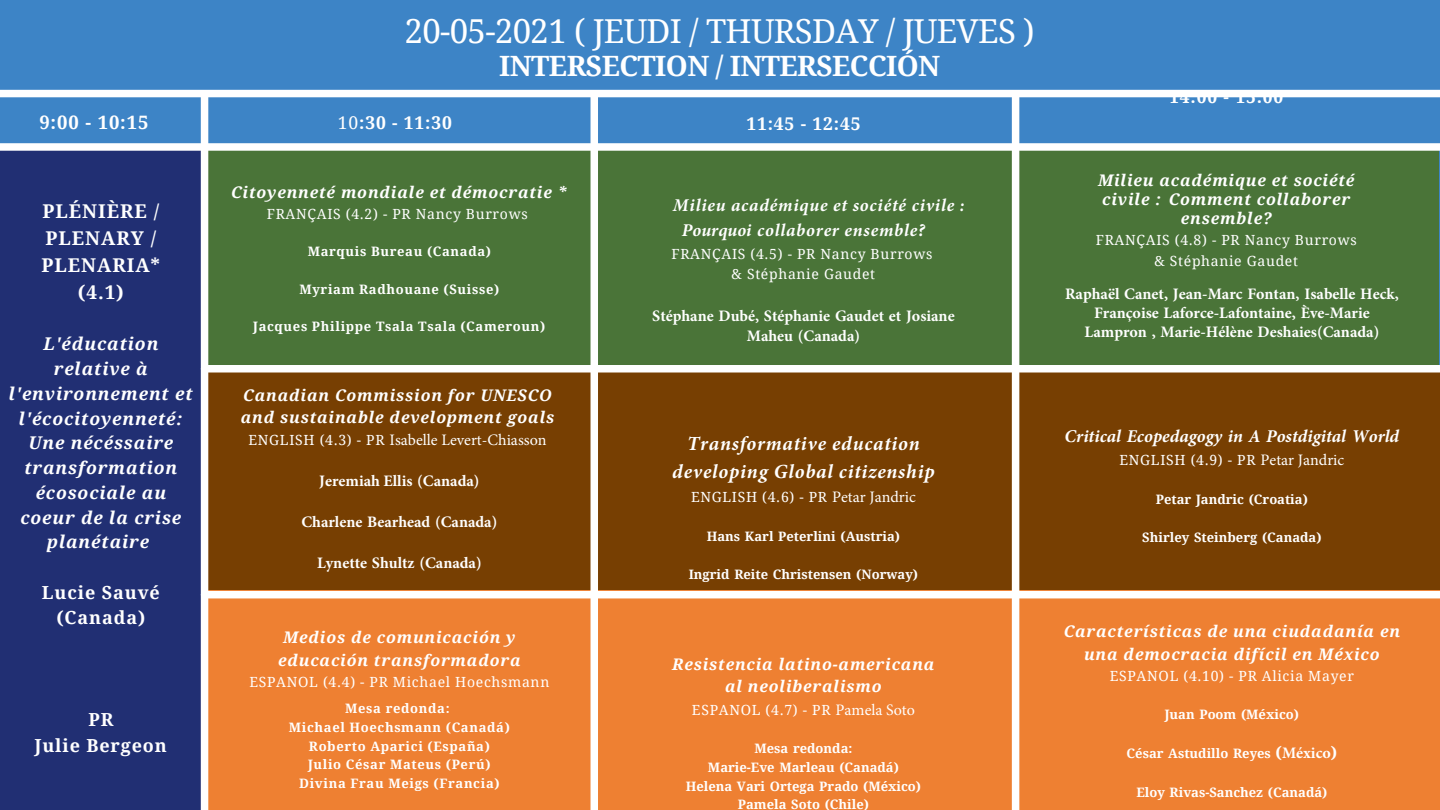
<style>
.page{position:relative;width:1440px;height:810px;background:#3d84c6}
.page>*{position:absolute;margin:0;border:0;box-sizing:border-box;transform-origin:0 0}
.t1{font:33px "Droid Serif";letter-spacing:-.02em;color:#fff}
.t2{font:700 28px "Droid Serif";letter-spacing:-.02em;color:#fff}
.t3{font:italic 700 20px/28.4px "Minion Pro";letter-spacing:.04em;color:#fff;text-align:center}
.t4{font:700 19px/27px "Droid Serif";letter-spacing:.05em;color:#fff}
.t5{font:700 18.5px "Droid Serif";color:#fff}
.t6{font:italic 700 18px/24.9px "Minion Pro";letter-spacing:.045em;color:#fff}
.t7{font:italic 700 18px "Minion Pro";color:#fff}
.t8{font:700 18px/25.5px "Droid Serif";letter-spacing:.05em;color:#fff;text-align:center}
.t9{font:italic 700 17.5px/24.7px "Droid Serif";letter-spacing:.05em;color:#fff;text-align:center}
.t10{font:700 17.5px "Droid Serif";letter-spacing:.05em;color:#fff}
.t11{font:italic 700 16px/22.3px "Droid Serif";letter-spacing:.05em;color:#fff;text-align:center}
.t12{font:700 16px/19.2px "Minion Pro";color:#fff;text-align:center}
.t13{font:14px/20.3px "Droid Serif";letter-spacing:.05em;color:#fff;text-align:center}
.t14{font:700 13px/18.8px "Droid Serif";color:#fff;text-align:center}
.t15{font:700 13px "Droid Serif";letter-spacing:.05em;color:#fff}
.s1{font-weight:400}
.s2{font-weight:400;font-style:normal;font-size:14px}
.s3{font-family:"Minion Pro";font-weight:400;font-style:normal}
.s4{font-family:"Minion Pro";font-size:16px}
.s5{font-size:16px}
</style>
<div class="page">
<div style="left:201px;top:365px;width:1239px;height:263px;background:#773f02"></div>
<div style="left:0;top:151px;width:205px;height:659px;background:#212f73"></div>
<div style="left:205px;top:148px;width:1234px;height:221px;background:#4a7438"></div>
<div style="left:205px;top:591px;width:1235px;height:219px;background:#ee8032"></div>
<div style="left:201px;top:95px;width:7px;height:715px;background:#fff"></div>
<div style="left:591px;top:95px;width:7px;height:715px;background:#fff"></div>
<div style="left:1012px;top:95px;width:7px;height:715px;background:#fff"></div>
<div style="left:0;top:90px;width:1440px;height:7px;background:#fff"></div>
<div style="left:0;top:143px;width:1440px;height:8px;background:#fff"></div>
<div style="left:205px;top:591px;width:1235px;height:7px;background:#fff"></div>
<div style="left:205px;top:365px;width:1235px;height:8px;background:#fff"></div>
<p class="t5" style="left:39px;top:112px;width:111px">9:00 - 10:15</p>
<p class="t4" style="left:42px;top:197px;width:120px">PLÉNIÈRE /<br>PLENARY /<br>PLENARIA*</p>
<p class="t4" style="left:78px;top:278px;width:47px">(4.1)</p>
<p class="t9" style="left:9px;top:332px;width:185px">L'éducation relative à l'environnement et l'écocitoyenneté:<br>Une nécéssaire transformation écosociale au coeur de la crise planétaire</p>
<p class="t8" style="left:42px;top:580px;width:119px">Lucie Sauvé (Canada)</p>
<p class="t8" style="left:88px;top:707px;width:27px">PR</p>
<p class="t8" style="left:35px;top:733px;width:134px">Julie Bergeon</p>
<p class="t1" style="left:405px;top:12px;width:631px">20-05-2021 ( JEUDI / THURSDAY / JUEVES )</p>
<p class="t2" style="left:499px;top:50px;width:443px">INTERSECTION / INTERSECCIÓN</p>
<p class="t10" style="left:338px;top:113px;width:116px"><span class="s1">10</span>:30 - 11:30</p>
<p class="t11" style="left:231px;top:181px;width:338px">Citoyenneté mondiale et démocratie *</p>
<p class="t13" style="left:267px;top:204px;width:263px">FRANÇAIS (4.2) - PR Nancy Burrows</p>
<p class="t15" style="left:308px;top:244px;width:185px">Marquis Bureau (Canada)</p>
<p class="t15" style="left:299px;top:282px;width:201px">Myriam Radhouane (Suisse)</p>
<p class="t15" style="left:253px;top:319px;width:294px">Jacques Philippe Tsala Tsala (Cameroun)</p>
<p class="t11" style="left:241px;top:384px;width:315px">Canadian Commission for UNESCO and sustainable development goals<br><span class="s2">ENGLISH (4.3) - PR</span> <span class="s3">Isabelle Levert-Chiasson</span></p>
<p class="t12" style="left:319px;top:471px;width:162px">Jeremiah Ellis (Canada)</p>
<p class="t12" style="left:301px;top:512px;width:197px">Charlene Bearhead (Canada)</p>
<p class="t12" style="left:317px;top:553px;width:166px">Lynette Shultz (Canada)</p>
<p class="t11" style="left:278px;top:626px;width:244px;line-height:22.8px">Medios de comunicación y educación transformadora</p>
<p class="t13" style="left:249px;top:672px;width:301px">ESPANOL (4.4) - PR Michael Hoechsmann</p>
<p class="t15" style="left:345px;top:701px;width:106px">Mesa redonda:</p>
<p class="t15" style="left:289px;top:720px;width:223px">Michael Hoechsmann (Canadá)</p>
<p class="t15" style="left:309px;top:739px;width:183px">Roberto Aparici (España)</p>
<p class="t15" style="left:308px;top:757px;width:184px">Julio César Mateus (Perú)</p>
<p class="t15" style="left:299px;top:776px;width:202px">Divina Frau Meigs (Francia)</p>
<p class="t10" style="left:746px;top:113px;width:116px">11:45 - 12:45</p>
<p class="t6" style="left:682px;top:193px;width:284px;text-indent:-9px">Milieu académique et société civile :<br>Pourquoi collaborer ensemble?</p>
<p class="t13" style="left:671px;top:244px;width:263px">FRANÇAIS (4.5) - PR Nancy Burrows &amp; Stéphanie Gaudet</p>
<p class="t12" style="left:652px;top:306px;width:304px">Stéphane Dubé, Stéphanie Gaudet et Josiane<br>Maheu (Canada)</p>
<p class="t3" style="left:672px;top:429px;width:264px">Transformative education developing Global citizenship</p>
<p class="t13" style="left:691px;top:487px;width:226px">ENGLISH (4.6) - PR <span class="s4">Petar Jandric</span></p>
<p class="t14" style="left:707px;top:527px;width:195px">Hans Karl Peterlini (Austria)</p>
<p class="t14" style="left:689px;top:565px;width:231px">Ingrid Reite Christensen (Norway)</p>
<p class="t11" style="left:672px;top:653px;width:264px">Resistencia latino-americana al neoliberalismo</p>
<p class="t13" style="left:692px;top:700px;width:224px">ESPANOL (4.7) - PR <span class="s4">Pamela Soto</span></p>
<p class="t14" style="left:686px;top:739px;width:237px">Mesa redonda:<br>Marie-Eve Marleau (Canadá)<br>Helena Vari Ortega Prado (México)<br>Pamela Soto (Chile)</p>
<p class="t10" style="left:1169px;top:87px;width:116px">14:00 - 15:00</p>
<p class="t11" style="left:1098px;top:171px;width:258px;line-height:19.2px">Milieu académique et société civile : Comment collaborer ensemble?</p>
<p class="t13" style="left:1096px;top:230px;width:263px">FRANÇAIS (4.8) - PR Nancy Burrows &amp; Stéphanie Gaudet</p>
<p class="t12" style="left:1065px;top:284px;width:335px">Raphaël Canet, Jean-Marc Fontan, Isabelle Heck,<br>Françoise Laforce-Lafontaine, Ève-Marie<br>Lampron , Marie-Hélène Deshaies(Canada)</p>
<p class="t7" style="left:1065px;top:423px;width:336px">Critical Ecopedagogy in A Postdigital World</p>
<p class="t13" style="left:1120px;top:450px;width:226px">ENGLISH (4.9) - PR <span class="s4">Petar Jandric</span></p>
<p class="t14" style="left:1156px;top:490px;width:153px">Petar Jandric (Croatia)</p>
<p class="t14" style="left:1142px;top:528px;width:181px">Shirley Steinberg (Canada)</p>
<p class="t11" style="left:1064px;top:620px;width:338px;line-height:22.7px">Características de una ciudadanía en una democracia difícil en México</p>
<p class="t13" style="left:1110px;top:666px;width:246px">ESPANOL (4.10) - PR Alicia Mayer</p>
<p class="t14" style="left:1165px;top:705px;width:136px">Juan Poom (México)</p>
<p class="t14" style="left:1127px;top:744px;width:212px">César Astudillo Reyes <span class="s5">(</span><span class="s4">México</span><span class="s5">)</span></p>
<p class="t14" style="left:1136px;top:783px;width:192px">Eloy Rivas-Sanchez (Canadá)</p>
</div>
